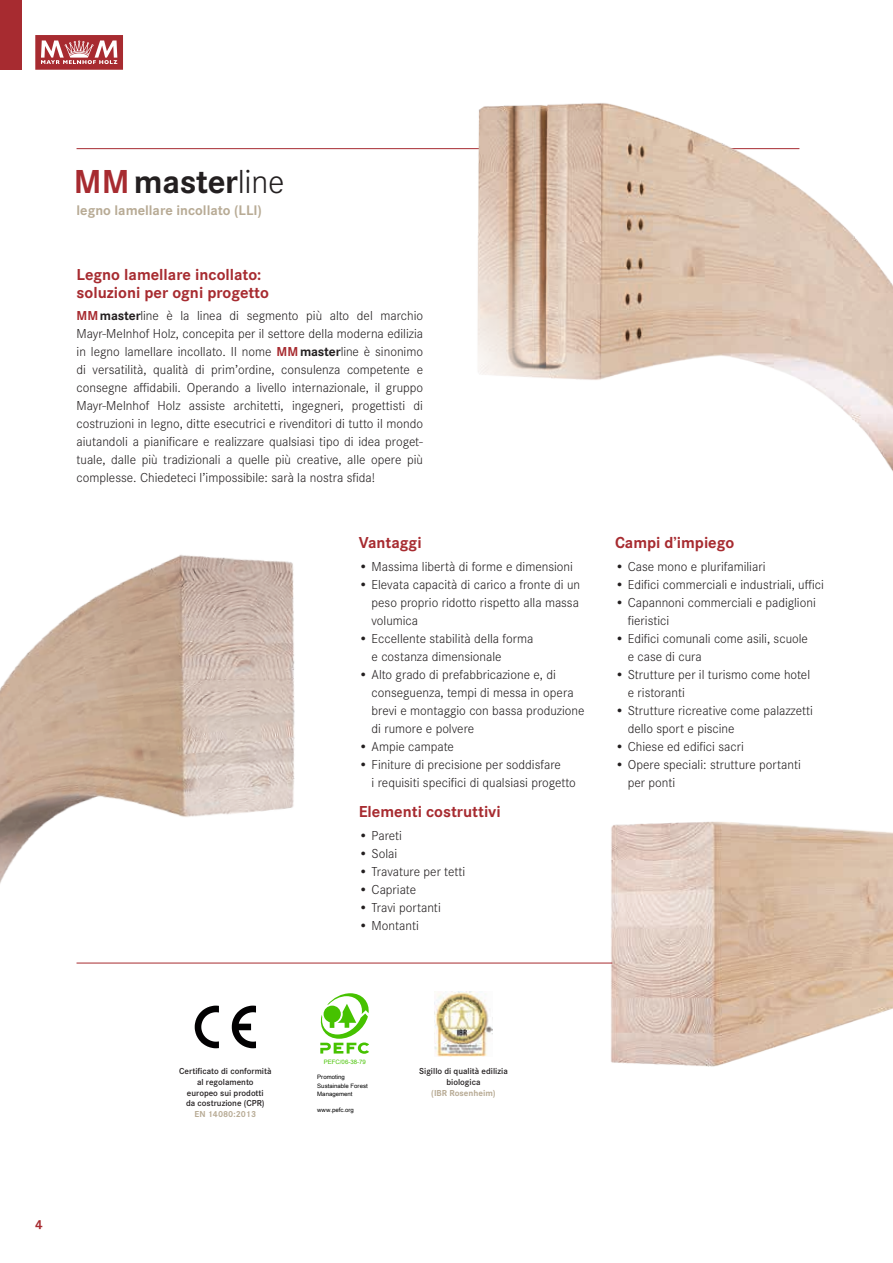
<style>
.page{position:relative;width:893px;height:1263px;background:#fff}
.page>*{position:absolute;margin:0;border:0;box-sizing:border-box;transform-origin:0 0}
.t1{font:700 34.5px "Corporate S";letter-spacing:-.01em;color:#231f20}
.t2{font:700 16.5px/18px "Corporate S";color:#a72b30}
.t3{font:700 14.4px "Corporate S";color:#b8ab95}
.t4{font:300 13.5px/18px "Corporate S";color:#231f20}
.t5{font:700 13.5px "Corporate S";color:#a72b30}
.t6{font:600 9px/10.8px "Corporate S";color:#231f20;text-align:center}
.t7{font:700 9px "Corporate S";color:#b8ab95}
.t8{font:6px/8.4px "Arial Unicode MS";color:#000}
.t9{font:6px "Arial Unicode MS";color:#46c200}
.s1{color:#a72b30}
.s2{font-weight:300}
.s3{font-weight:700;color:#a72b30}
.s4{font-weight:700}
</style>
<div class="page">
<svg style="left:35px;top:35px;width:88px;height:35px;background:#bd6064"></svg>
<div style="left:0;top:0;width:21px;height:69px;background:#a72b30"></div>
<hr style="left:77px;top:148px;width:722px;height:1px;background:#a72b30">
<img style="left:0;top:555px;width:365px;height:409px">
<img style="left:468px;top:103px;width:425px;height:369px">
<img style="left:604px;top:821px;width:289px;height:246px">
<hr style="left:77px;top:963px;width:535px;height:1px;background:#a72b30">
<svg style="left:195px;top:1006px;width:24px;height:42px"></svg>
<svg style="left:232px;top:1006px;width:24px;height:42px"></svg>
<svg style="left:320px;top:993px;width:49px;height:61px"></svg>
<img style="left:434px;top:992px;width:58px;height:65px">
<h1 class="t1" style="left:74px;top:158px;width:212px"><span class="s1">MM</span>master<span class="s2">line</span></h1>
<p class="t3" style="left:77px;top:200px;width:187px">legno lamellare incollato (LLI)</p>
<p class="t2" style="left:77px;top:264px;width:194px">Legno lamellare incollato: soluzioni per ogni progetto</p>
<p class="t4" style="left:77px;top:306px;width:348px;text-align:justify"><span class="s3">MM</span><span class="s4">master</span>line è la linea di segmento più alto del marchio Mayr-Melnhof Holz, concepita per il settore della moderna edilizia in legno lamellare incollato. Il nome <span class="s3">MM</span><span class="s4">master</span>line è sinonimo di versatilità, qualità di prim’ordine, consulenza competente e consegne affidabili. Operando a livello internazionale, il gruppo Mayr-Melnhof Holz assiste architetti, ingegneri, progettisti di costruzioni in legno, ditte esecutrici e rivenditori di tutto il mondo aiutandoli a pianificare e realizzare qualsiasi tipo di idea proget&shy;tuale, dalle più tradizionali a quelle più creative, alle opere più complesse. Chiedeteci l’impossibile: sarà la nostra sfida!</p>
<p class="t2" style="left:359px;top:533px;width:64px">Vantaggi</p>
<p class="t4" style="left:359px;top:557px;width:216px">• Massima libertà di forme e dimensioni</p>
<p class="t4" style="left:372px;top:575px;width:210px;text-align:justify;text-indent:-13px">• Elevata capacità di carico a fronte di un peso proprio ridotto rispetto alla massa volumica</p>
<p class="t4" style="left:372px;top:629px;width:163px;text-indent:-13px">• Eccellente stabilità della forma e costanza dimensionale</p>
<p class="t4" style="left:372px;top:665px;width:215px;text-indent:-13px">• Alto grado di prefabbricazione e, di conseguenza, tempi di messa in opera brevi e montaggio con bassa produzione di rumore e polvere</p>
<p class="t4" style="left:359px;top:737px;width:97px">• Ampie campate</p>
<p class="t4" style="left:372px;top:755px;width:206px;text-indent:-13px">• Finiture di precisione per soddisfare<br>i requisiti specifici di qualsiasi progetto</p>
<p class="t2" style="left:359px;top:802px;width:144px">Elementi costruttivi</p>
<p class="t4" style="left:359px;top:826px;width:45px">• Pareti</p>
<p class="t4" style="left:359px;top:844px;width:40px">• Solai</p>
<p class="t4" style="left:359px;top:862px;width:108px">• Travature per tetti</p>
<p class="t4" style="left:359px;top:880px;width:59px">• Capriate</p>
<p class="t4" style="left:359px;top:898px;width:83px">• Travi portanti</p>
<p class="t4" style="left:359px;top:916px;width:62px">• Montanti</p>
<p class="t2" style="left:615px;top:533px;width:121px">Campi d’impiego</p>
<p class="t4" style="left:615px;top:557px;width:152px">• Case mono e plurifamiliari</p>
<p class="t4" style="left:615px;top:575px;width:210px">• Edifici commerciali e industriali, uffici</p>
<p class="t4" style="left:628px;top:593px;width:190px;text-indent:-13px">• Capannoni commerciali e padiglioni fieristici</p>
<p class="t4" style="left:628px;top:629px;width:182px;text-indent:-13px">• Edifici comunali come asili, scuole e case di cura</p>
<p class="t4" style="left:628px;top:665px;width:184px;text-indent:-13px">• Strutture per il turismo come hotel e ristoranti</p>
<p class="t4" style="left:628px;top:701px;width:187px;text-indent:-13px">• Strutture ricreative come palazzetti dello sport e piscine</p>
<p class="t4" style="left:615px;top:737px;width:130px">• Chiese ed edifici sacri</p>
<p class="t4" style="left:628px;top:755px;width:175px;text-indent:-13px">• Opere speciali: strutture portanti per ponti</p>
<p class="t5" style="left:35px;top:1215px;width:9px">4</p>
<p class="t6" style="left:179px;top:1065px;width:94px">Certificato di conformità al regolamento<br>europeo sui prodotti<br>da costruzione (CPR)</p>
<p class="t7" style="left:195px;top:1108px;width:63px">EN 14080:2013</p>
<p class="t9" style="left:324px;top:1058px;width:44px">PEFC/06-38-79</p>
<p class="t8" style="left:317px;top:1073px;width:52px">Promoting<br>Sustainable Forest<br>Management</p>
<p class="t8" style="left:317px;top:1105px;width:38px">www.pefc.org</p>
<p class="t6" style="left:419px;top:1065px;width:90px">Sigillo di qualità edilizia biologica</p>
<p class="t7" style="left:431px;top:1086px;width:66px">(IBR Rosenheim)</p>
</div>
